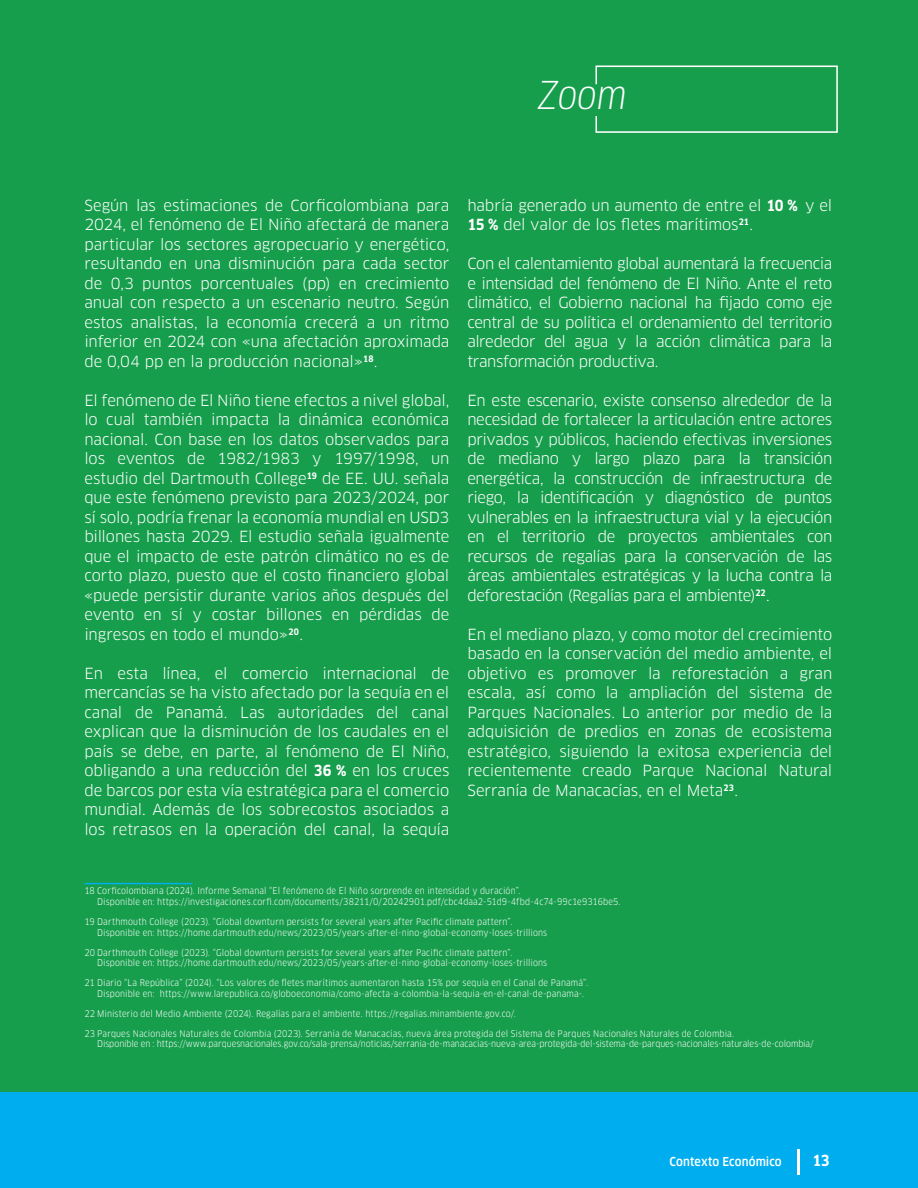
<style>
.page{position:relative;width:918px;height:1188px;background:#fff}
.page>*{position:absolute;margin:0;border:0;box-sizing:border-box;transform-origin:0 0}
.t1{font:italic 37.5px "Clan Pro Narr";color:#fff}
.t2{font:15px/19.5px "Clan Pro";letter-spacing:-.01em;color:#fff;text-align:justify}
.t3{font:700 15px "Clan Pro Narr";color:#fff}
.t4{font:500 12px "Clan Pro Narr";letter-spacing:.01em;color:#fff}
.t5{font:9px/10.8px "Clan Pro Narr";letter-spacing:.015em;color:#fff}
.t6{font:9px "Clan Pro Narr";letter-spacing:-.005em;color:#fff}
.s1{font-family:"Clan Pro Narr";font-weight:700}
</style>
<div class="page">
<div style="left:0;top:1092px;width:918px;height:96px;background:#00aeef"></div>
<div style="left:0;top:0;width:918px;height:1092px;background:#169e4c"></div>
<hr style="left:84px;top:883px;width:108px;height:1px;background:#00aeef">
<hr style="left:797px;top:1149px;width:2px;height:25px;background:#fff">
<svg style="left:595px;top:65px;width:243px;height:68px"></svg>
<h1 class="t1" style="left:538px;top:73px;width:90px">Zoom</h1>
<p class="t2" style="left:84px;top:196px;width:366px">Según las estimaciones de Corficolombiana para 2024, el fenómeno de El Niño afectará de manera particular los sectores agropecuario y energético, resultando en una disminución para cada sector de 0,3 puntos porcentuales (pp) en crecimiento anual con respecto a un escenario neutro. Según estos analistas, la economía crecerá a un ritmo inferior en 2024 con «una afectación aproximada de 0,04 pp en la producción nacional»<sup>18</sup>.</p>
<p class="t2" style="left:84px;top:391px;width:366px">El fenómeno de El Niño tiene efectos a nivel global, lo cual también impacta la dinámica económica nacional. Con base en los datos observados para los eventos de 1982/1983 y 1997/1998, un estudio del Dartmouth College<sup>19</sup> de EE. UU. señala que este fenómeno previsto para 2023/2024, por sí solo, podría frenar la economía mundial en USD3 billones hasta 2029. El estudio señala igualmente que el impacto de este patrón climático no es de corto plazo, puesto que el costo financiero global «puede persistir durante varios años después del evento en sí y costar billones en pérdidas de ingresos en todo el mundo»<sup>20</sup>.</p>
<p class="t2" style="left:84px;top:664px;width:366px">En esta línea, el comercio internacional de mercancías se ha visto afectado por la sequía en el canal de Panamá. Las autoridades del canal explican que la disminución de los caudales en el país se debe, en parte, al fenómeno de El Niño, obligando a una reducción del <span class="s1">36 %</span> en los cruces de barcos por esta vía estratégica para el comercio mundial. Además de los sobrecostos asociados a los retrasos en la operación del canal, la sequía</p>
<p class="t2" style="left:467px;top:196px;width:366px">habría generado un aumento de entre el <span class="s1">10 %</span> y el<br><span class="s1">15 %</span> del valor de los fletes marítimos<sup>21</sup>.</p>
<p class="t2" style="left:467px;top:254px;width:366px">Con el calentamiento global aumentará la frecuencia e intensidad del fenómeno de El Niño. Ante el reto climático, el Gobierno nacional ha fijado como eje central de su política el ordenamiento del territorio alrededor del agua y la acción climática para la transformación productiva.</p>
<p class="t2" style="left:467px;top:391px;width:366px">En este escenario, existe consenso alrededor de la necesidad de fortalecer la articulación entre actores privados y públicos, haciendo efectivas inversiones de mediano y largo plazo para la transición energética, la construcción de infraestructura de riego, la identificación y diagnóstico de puntos vulnerables en la infraestructura vial y la ejecución en el territorio de proyectos ambientales con recursos de regalías para la conservación de las áreas ambientales estratégicas y la lucha contra la deforestación (Regalías para el ambiente)<sup>22</sup>.</p>
<p class="t2" style="left:467px;top:625px;width:366px">En el mediano plazo, y como motor del crecimiento basado en la conservación del medio ambiente, el objetivo es promover la reforestación a gran escala, así como la ampliación del sistema de Parques Nacionales. Lo anterior por medio de la adquisición de predios en zonas de ecosistema estratégico, siguiendo la exitosa experiencia del recientemente creado Parque Nacional Natural Serranía de Manacacías, en el Meta<sup>23</sup>.</p>
<p class="t5" style="left:97px;top:886px;width:525px;text-indent:-13px">18 Corficolombiana (2024). Informe Semanal “El fenómeno de El Niño sorprende en intensidad y duración”.<br>Disponible en: https://investigaciones.corfi.com/documents/38211/0/20242901.pdf/cbc4daa2-51d9-4fbd-4c74-99c1e9316be5.</p>
<p class="t5" style="left:97px;top:916px;width:452px;text-indent:-13px">19 Darthmouth College (2023). “Global downturn persists for several years after Pacific climate pattern”.<br>Disponible en: https://home.dartmouth.edu/news/2023/05/years-after-el-nino-global-economy-loses-trillions</p>
<p class="t5" style="left:97px;top:947px;width:452px;text-indent:-13px">20 Darthmouth College (2023). “Global downturn persists for several years after Pacific climate pattern”.<br>Disponible en: https://home.dartmouth.edu/news/2023/05/years-after-el-nino-global-economy-loses-trillions</p>
<p class="t5" style="left:97px;top:977px;width:492px;text-indent:-13px">21 Diario “La República” (2024). “Los valores de fletes marítimos aumentaron hasta 15% por sequía en el Canal de Panamá”.<br>Disponible en: https://www.larepublica.co/globoeconomia/como-afecta-a-colombia-la-sequia-en-el-canal-de-panama-.</p>
<p class="t5" style="left:84px;top:1004px;width:651px;line-height:19.8px">22 Ministerio del Medio Ambiente (2024). Regalías para el ambiente. https://regalias.minambiente.gov.co/.<br>23 Parques Nacionales Naturales de Colombia (2023). Serranía de Manacacías, nueva área protegida del Sistema de Parques Nacionales Naturales de Colombia.</p>
<p class="t6" style="left:97px;top:1039px;width:718px">Disponible en : https://www.parquesnacionales.gov.co/sala-prensa/noticias/serrania-de-manacacias-nueva-area-protegida-del-sistema-de-parques-nacionales-naturales-de-colombia/</p>
<p class="t4" style="left:670px;top:1155px;width:114px">Contexto Económico</p>
<p class="t3" style="left:812px;top:1152px;width:19px">13</p>
</div>
